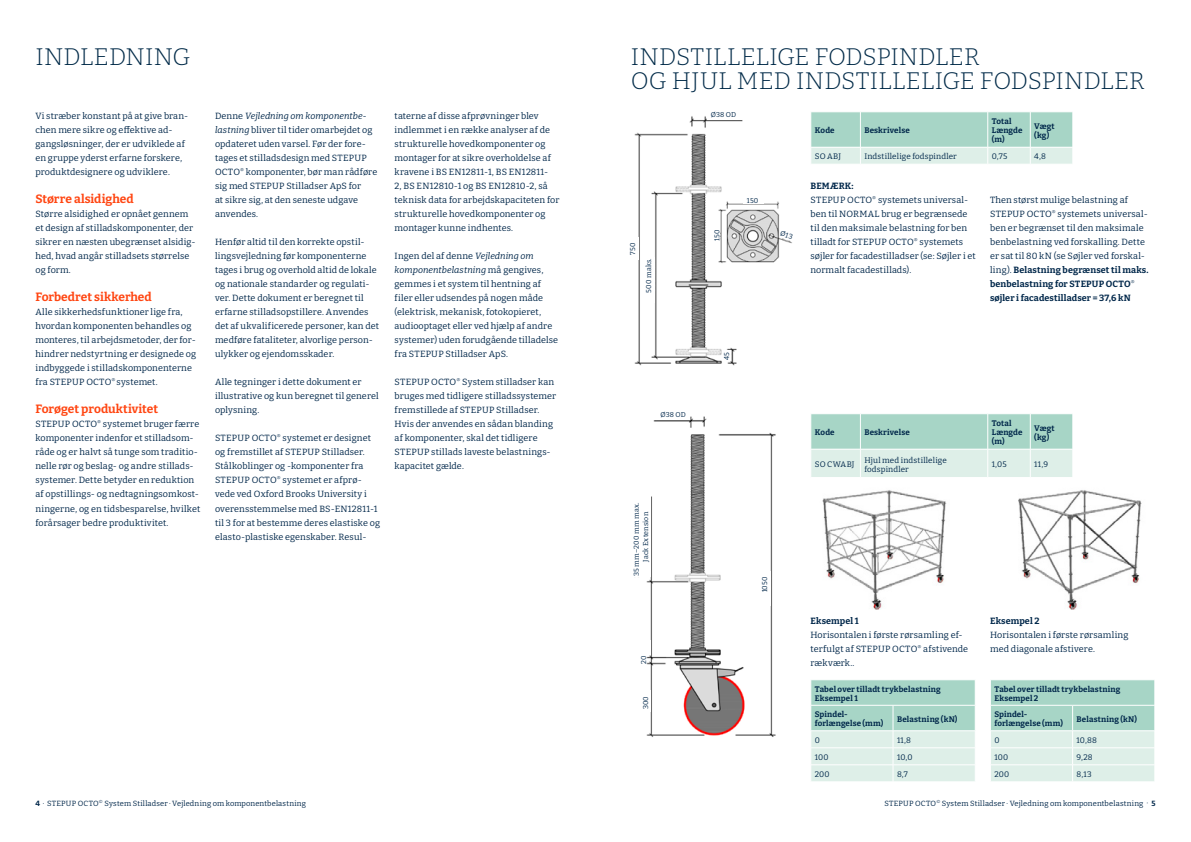
<style>
.page{position:relative;width:1191px;height:842px;background:#fff}
.page>*{position:absolute;margin:0;border:0;box-sizing:border-box;transform-origin:0 0}
.Overskrift{font:300 24px/24px "Bitter";color:#002a48}
.Rubrik_Niveau_3{font:700 12px "Bitter";color:#ff4612}
.Brødtekst{font:9px/14px "Bitter";letter-spacing:.01em;color:#00274a}
.Rubrik_niveau_4{font:700 9px "Bitter";letter-spacing:.01em;color:#00274a}
.Brødtekst-2{font:700 8px/9px "Bitter";letter-spacing:.015em;color:#00274a}
.Brødtekst-3{font:8px/9px "Bitter";letter-spacing:.015em;color:#00274a}
.t1{font:7.5px "Bitter";letter-spacing:.02em;color:#00274a}
.Brødtekst-4{font:7px "Bitter";letter-spacing:.025em;color:#00274a}
.s1{font-style:italic}
.s2{font-weight:700}
</style>
<div class="page">
<svg style="left:811px;top:112px;width:262px;height:52px;background:#bbded2"></svg>
<img style="left:646px;top:416px;width:130px;height:321px">
<div style="left:650px;top:409px;width:39px;height:11px;background:#fff"></div>
<div style="left:632px;top:489px;width:19px;height:88px;background:#fff"></div>
<div style="left:639px;top:641px;width:12px;height:14px;background:#fff"></div>
<div style="left:639px;top:690px;width:12px;height:21px;background:#fff"></div>
<div style="left:759px;top:571px;width:11px;height:35px;background:#fff"></div>
<img style="left:634px;top:116px;width:109px;height:250px">
<div style="left:707px;top:107px;width:34px;height:13px;background:#fff"></div>
<div style="left:627px;top:237px;width:11px;height:22px;background:#fff"></div>
<div style="left:643px;top:257px;width:11px;height:46px;background:#fff"></div>
<div style="left:722px;top:350px;width:8px;height:11px;background:#fff"></div>
<img style="left:714px;top:194px;width:78px;height:75px">
<div style="left:743px;top:197px;width:21px;height:7px;background:#fff"></div>
<div style="left:713px;top:226px;width:7px;height:19px;background:#fff"></div>
<svg style="left:811px;top:414px;width:262px;height:63px;background:#c1e1d6"></svg>
<svg style="left:811px;top:680px;width:164px;height:101px;background:#c5e3d8"></svg>
<svg style="left:990px;top:680px;width:165px;height:101px;background:#c5e3d8"></svg>
<img style="left:822px;top:490px;width:125px;height:119px">
<img style="left:1018px;top:490px;width:124px;height:119px">
<svg style="left:779px;top:227px;width:13px;height:15px"></svg>
<p class="Overskrift" style="left:35px;top:44px;width:157px">INDLEDNING</p>
<p class="Overskrift" style="left:631px;top:44px;width:515px">INDSTILLELIGE FODSPINDLER<br>OG HJUL MED INDSTILLELIGE FODSPINDLER</p>
<p class="Brødtekst-2" style="left:814px;top:126px;width:21px">Kode</p>
<p class="Brødtekst-2" style="left:864px;top:126px;width:47px">Beskrivelse</p>
<p class="Brødtekst-2" style="left:991px;top:117px;width:32px">Total<br>Længde (m)</p>
<p class="Brødtekst-2" style="left:1034px;top:121px;width:22px">Vægt (kg)</p>
<p class="Brødtekst-3" style="left:814px;top:152px;width:28px">SO ABJ</p>
<p class="Brødtekst-3" style="left:864px;top:152px;width:94px">Indstillelige fodspindler</p>
<p class="Brødtekst-3" style="left:991px;top:152px;width:17px">0,75</p>
<p class="Brødtekst-3" style="left:1034px;top:152px;width:13px">4,8</p>
<p class="Brødtekst-4" style="left:710px;top:110px;width:27px">Ø38 OD</p>
<p class="Brødtekst" style="left:35px;top:109px;width:154px">Vi stræber konstant på at give bran&shy;chen mere sikre og effektive ad&shy;gangsløsninger, der er udviklede af en gruppe yderst erfarne forskere, produktdesignere og udviklere.</p>
<p class="Rubrik_Niveau_3" style="left:35px;top:192px;width:100px">Større alsidighed</p>
<p class="Brødtekst" style="left:35px;top:207px;width:162px">Større alsidighed er opnået gennem et design af stilladskomponenter, der sikrer en næsten ubegrænset alsidig&shy;hed, hvad angår stilladsets størrelse og form.</p>
<p class="Rubrik_Niveau_3" style="left:35px;top:290px;width:118px">Forbedret sikkerhed</p>
<p class="Brødtekst" style="left:35px;top:305px;width:162px">Alle sikkerhedsfunktioner lige fra, hvordan komponenten behandles og monteres, til arbejdsmetoder, der for&shy;hindrer nedstyrtning er designede og indbyggede i stilladskomponenterne</p>
<p class="Brødtekst" style="left:35px;top:375px;width:124px">fra STEPUP OCTO<sup>®</sup> systemet.</p>
<p class="Rubrik_Niveau_3" style="left:35px;top:402px;width:124px">Forøget produktivitet</p>
<p class="Brødtekst" style="left:35px;top:417px;width:166px">STEPUP OCTO<sup>®</sup> systemet bruger færre komponenter indenfor et stilladsom&shy;råde og er halvt så tunge som traditio&shy;nelle rør og beslag- og andre stillads&shy;systemer. Dette betyder en reduktion af opstillings- og nedtagningsomkost&shy;ningerne, og en tidsbesparelse, hvilket forårsager bedre produktivitet.</p>
<p class="Brødtekst" style="left:394px;top:109px;width:166px">taterne af disse afprøvninger blev indlemmet i en række analyser af de strukturelle hovedkomponenter og montager for at sikre overholdelse af kravene i BS EN12811-1, BS EN12811-<br>2, BS EN12810-1 og BS EN12810-2, så teknisk data for arbejdskapaciteten for strukturelle hovedkomponenter og montager kunne indhentes.</p>
<p class="Brødtekst" style="left:394px;top:249px;width:165px">Ingen del af denne <span class="s1">Vejledning om komponentbelastning</span> må gengives, gemmes i et system til hentning af filer eller udsendes på nogen måde (elektrisk, mekanisk, fotokopieret, audiooptaget eller ved hjælp af andre systemer) uden forudgående tilladelse fra STEPUP Stilladser ApS.</p>
<p class="Brødtekst" style="left:394px;top:375px;width:163px">STEPUP OCTO<sup>®</sup> System stilladser kan bruges med tidligere stilladssystemer fremstillede af STEPUP Stilladser.<br>Hvis der anvendes en sådan blanding af komponenter, skal det tidligere STEPUP stillads laveste belastnings&shy;kapacitet gælde.</p>
<p class="Brødtekst" style="left:215px;top:109px;width:164px">Denne <span class="s1">Vejledning om komponentbe&shy;lastning</span> bliver til tider omarbejdet og opdateret uden varsel. Før der fore&shy;tages et stilladsdesign med STEPUP<br>OCTO<sup>®</sup> komponenter, bør man rådføre sig med STEPUP Stilladser ApS for<br>at sikre sig, at den seneste udgave anvendes.</p>
<p class="Brødtekst" style="left:215px;top:235px;width:165px">Henfør altid til den korrekte opstil&shy;lingsvejledning før komponenterne tages i brug og overhold altid de lokale og nationale standarder og regulati&shy;ver. Dette dokument er beregnet til erfarne stilladsopstillere. Anvendes det af ukvalificerede personer, kan det medføre fataliteter, alvorlige person&shy;ulykker og ejendomsskader.</p>
<p class="Brødtekst" style="left:215px;top:375px;width:165px">Alle tegninger i dette dokument er illustrative og kun beregnet til generel oplysning.</p>
<p class="Brødtekst" style="left:215px;top:431px;width:166px">STEPUP OCTO<sup>®</sup> systemet er designet og fremstillet af STEPUP Stilladser.<br>Stålkoblinger og -komponenter fra STEPUP OCTO<sup>®</sup> systemet er afprø&shy;vede ved Oxford Brooks University i overensstemmelse med BS-EN12811-1 til 3 for at bestemme deres elastiske og elasto-plastiske egenskaber. Resul-</p>
<p class="Rubrik_niveau_4" style="left:810px;top:181px;width:45px">BEMÆRK:</p>
<p class="Brødtekst" style="left:810px;top:193px;width:167px">STEPUP OCTO<sup>®</sup> systemets universal&shy;ben til NORMAL brug er begrænsede til den maksimale belastning for ben tilladt for STEPUP OCTO<sup>®</sup> systemets søjler for facadestilladser (se: Søjler i et normalt facadestillads).</p>
<p class="Brødtekst" style="left:990px;top:193px;width:160px">Then størst mulige belastning af STEPUP OCTO<sup>®</sup> systemets universal&shy;ben er begrænset til den maksimale benbelastning ved forskalling. Dette er sat til 80 kN (se Søjler ved forskal&shy;ling). <span class="s2">Belastning begrænset til maks. benbelastning for STEPUP OCTO</span><sup>® </sup><span class="s2">søjler i facadestilladser = 37,6 kN</span></p>
<p class="Brødtekst-4" style="left:747px;top:196px;width:13px">150</p>
<p class="Brødtekst-4" style="left:712px;top:241px;width:13px;rotate:-90deg">150</p>
<p class="Brødtekst-4" style="left:628px;top:255px;width:14px;rotate:-90deg">750</p>
<p class="Brødtekst-4" style="left:644px;top:293px;width:36px;rotate:-90deg">500 maks.</p>
<p class="Brødtekst-4" style="left:722px;top:360px;width:9px;rotate:-90deg">45</p>
<p class="Brødtekst-4" style="left:660px;top:410px;width:27px">Ø38 OD</p>
<p class="Brødtekst-2" style="left:814px;top:428px;width:21px">Kode</p>
<p class="Brødtekst-2" style="left:864px;top:428px;width:47px">Beskrivelse</p>
<p class="Brødtekst-2" style="left:991px;top:419px;width:32px">Total<br>Længde (m)</p>
<p class="Brødtekst-2" style="left:1034px;top:423px;width:22px">Vægt (kg)</p>
<p class="Brødtekst-3" style="left:814px;top:460px;width:41px">SO CWABJ</p>
<p class="Brødtekst-3" style="left:864px;top:455px;width:84px">Hjul med indstillelige fodspindler</p>
<p class="Brødtekst-3" style="left:991px;top:460px;width:16px">1,05</p>
<p class="Brødtekst-3" style="left:1034px;top:460px;width:15px">11,9</p>
<p class="Brødtekst-4" style="left:632px;top:576px;width:75px;rotate:-90deg">35 mm–200 mm max.</p>
<p class="Brødtekst-4" style="left:641px;top:562px;width:51px;rotate:-90deg">Jack Extension</p>
<p class="Brødtekst-4" style="left:760px;top:592px;width:17px;rotate:-90deg">1050</p>
<p class="Brødtekst-4" style="left:639px;top:664px;width:10px;rotate:-90deg">20</p>
<p class="Brødtekst-4" style="left:641px;top:709px;width:15px;rotate:-90deg">300</p>
<p class="Rubrik_niveau_4" style="left:810px;top:615px;width:50px">Eksempel 1</p>
<p class="Brødtekst" style="left:810px;top:627px;width:159px">Horisontalen i første rørsamling ef&shy;terfulgt af STEPUP OCTO<sup>®</sup> afstivende rækværk..</p>
<p class="Brødtekst-2" style="left:814px;top:684px;width:127px">Tabel over tilladt trykbelastning</p>
<p class="Brødtekst-2" style="left:814px;top:693px;width:45px">Eksempel 1</p>
<p class="Brødtekst-2" style="left:814px;top:710px;width:70px">Spindel&shy;forlængelse (mm)</p>
<p class="Brødtekst-2" style="left:897px;top:714px;width:62px">Belastning (kN)</p>
<p class="Brødtekst-3" style="left:814px;top:735px;width:7px">0</p>
<p class="Brødtekst-3" style="left:897px;top:735px;width:16px">11,8</p>
<p class="Brødtekst-3" style="left:814px;top:752px;width:15px">100</p>
<p class="Brødtekst-3" style="left:897px;top:752px;width:17px">10,0</p>
<p class="Brødtekst-3" style="left:814px;top:769px;width:16px">200</p>
<p class="Brødtekst-3" style="left:897px;top:769px;width:12px">8,7</p>
<p class="Rubrik_niveau_4" style="left:990px;top:615px;width:51px">Eksempel 2</p>
<p class="Brødtekst" style="left:990px;top:627px;width:140px">Horisontalen i første rørsamling</p>
<p class="Brødtekst" style="left:990px;top:641px;width:106px">med diagonale afstivere.</p>
<p class="Brødtekst-2" style="left:994px;top:684px;width:127px">Tabel over tilladt trykbelastning</p>
<p class="Brødtekst-2" style="left:994px;top:693px;width:46px">Eksempel 2</p>
<p class="Brødtekst-2" style="left:994px;top:710px;width:70px">Spindel&shy;forlængelse (mm)</p>
<p class="Brødtekst-2" style="left:1076px;top:714px;width:62px">Belastning (kN)</p>
<p class="Brødtekst-3" style="left:994px;top:735px;width:7px">0</p>
<p class="Brødtekst-3" style="left:1076px;top:735px;width:22px">10,88</p>
<p class="Brødtekst-3" style="left:994px;top:752px;width:15px">100</p>
<p class="Brødtekst-3" style="left:1076px;top:752px;width:18px">9,28</p>
<p class="Brødtekst-3" style="left:994px;top:769px;width:16px">200</p>
<p class="Brødtekst-3" style="left:1076px;top:769px;width:17px">8,13</p>
<p class="t1" style="left:35px;top:798px;width:272px"><span class="s2">4</span> · STEPUP OCTO<sup>©</sup> System Stilladser · Vejledning om komponentbelastning</p>
<p class="t1" style="left:884px;top:798px;width:273px">STEPUP OCTO<sup>©</sup> System Stilladser · Vejledning om komponentbelastning · <span class="s2">5</span></p>
</div>
